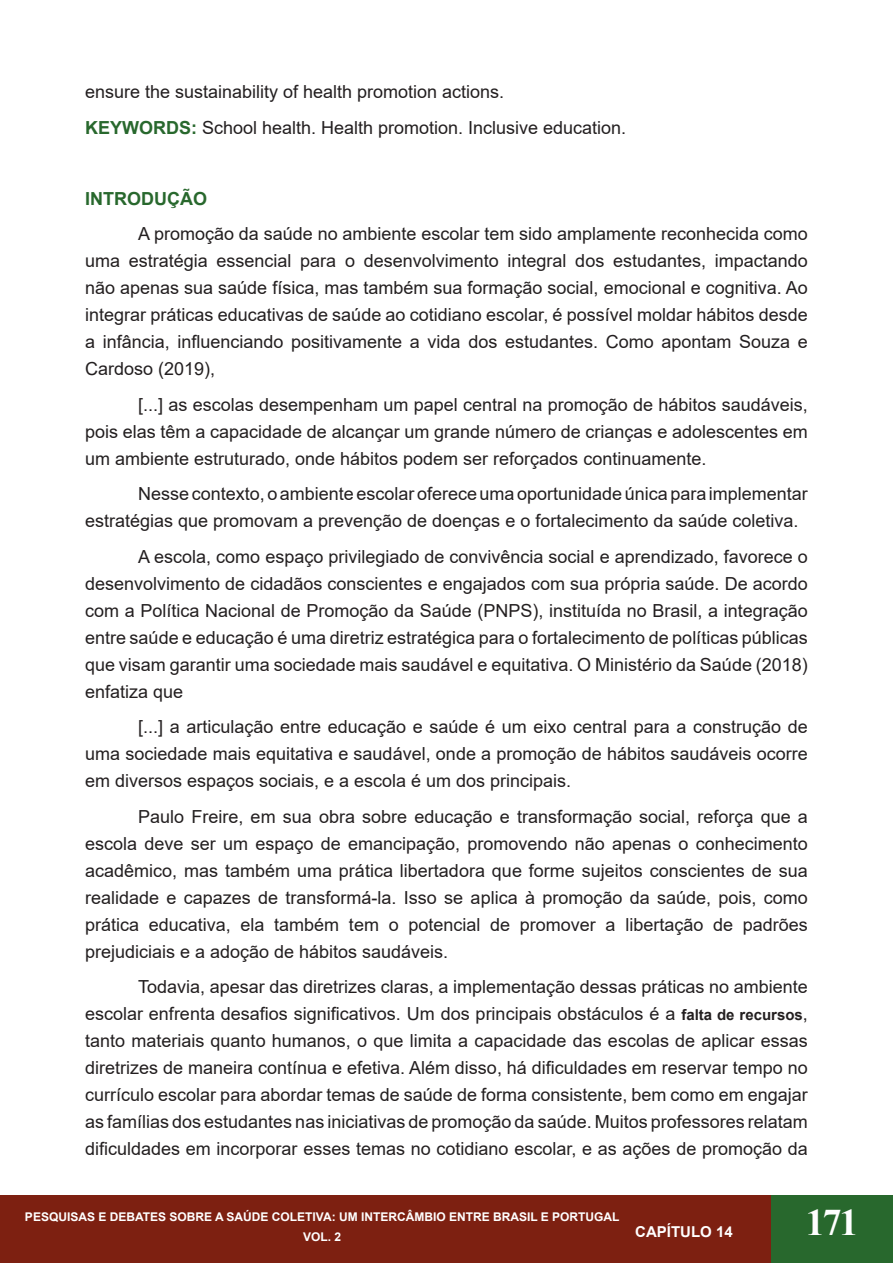
<style>
.page{position:relative;width:893px;height:1263px;background:#fff}
.page>*{position:absolute;margin:0;border:0;box-sizing:border-box;transform-origin:0 0}
.t1{font:700 37.5px "Times New Roman";color:#fff}
.Normal__Web{font:18px/27px "Arial";color:#231f20;text-align:justify}
.t2{font:700 18px "Arial";color:#28682d}
.t3{font:700 15px "Arial";color:#fff}
.t4{font:700 12px/20.2px "Arial";color:#fff;text-align:center}
.s1{font-weight:700;color:#28682d}
.s2{font-weight:700;font-size:15px}
</style>
<div class="page">
<div style="left:0;top:1196px;width:893px;height:67px;background:#7d2011"></div>
<hr style="left:0;top:1196px;width:1px;height:67px;background:#28682d">
<div style="left:771px;top:1196px;width:122px;height:67px;background:#28682d"></div>
<p class="Normal__Web" style="left:85px;top:78px;width:421px">ensure the sustainability of health promotion actions.</p>
<p class="Normal__Web" style="left:85px;top:114px;width:543px"><span class="s1">KEYWORDS:</span> School health. Health promotion. Inclusive education.</p>
<p class="t2" style="left:85px;top:186px;width:123px">INTRODUÇÃO</p>
<p class="Normal__Web" style="left:85px;top:220px;width:724px;text-indent:53px">A promoção da saúde no ambiente escolar tem sido amplamente reconhecida como uma estratégia essencial para o desenvolvimento integral dos estudantes, impactando não apenas sua saúde física, mas também sua formação social, emocional e cognitiva. Ao integrar práticas educativas de saúde ao cotidiano escolar, é possível moldar hábitos desde a infância, influenciando positivamente a vida dos estudantes. Como apontam Souza e Cardoso (2019),</p>
<p class="Normal__Web" style="left:85px;top:391px;width:724px;text-indent:53px">[...] as escolas desempenham um papel central na promoção de hábitos saudáveis, pois elas têm a capacidade de alcançar um grande número de crianças e adolescentes em um ambiente estruturado, onde hábitos podem ser reforçados continuamente.</p>
<p class="Normal__Web" style="left:85px;top:480px;width:724px;text-indent:53px">Nesse contexto, o ambiente escolar oferece uma oportunidade única para implementar estratégias que promovam a prevenção de doenças e o fortalecimento da saúde coletiva.</p>
<p class="Normal__Web" style="left:85px;top:543px;width:724px;text-indent:53px">A escola, como espaço privilegiado de convivência social e aprendizado, favorece o desenvolvimento de cidadãos conscientes e engajados com sua própria saúde. De acordo com a Política Nacional de Promoção da Saúde (PNPS), instituída no Brasil, a integração entre saúde e educação é uma diretriz estratégica para o fortalecimento de políticas públicas que visam garantir uma sociedade mais saudável e equitativa. O Ministério da Saúde (2018) enfatiza que</p>
<p class="Normal__Web" style="left:85px;top:713px;width:724px;text-indent:53px">[...] a articulação entre educação e saúde é um eixo central para a construção de uma sociedade mais equitativa e saudável, onde a promoção de hábitos saudáveis ocorre em diversos espaços sociais, e a escola é um dos principais.</p>
<p class="Normal__Web" style="left:85px;top:803px;width:724px;text-indent:53px">Paulo Freire, em sua obra sobre educação e transformação social, reforça que a escola deve ser um espaço de emancipação, promovendo não apenas o conhecimento acadêmico, mas também uma prática libertadora que forme sujeitos conscientes de sua realidade e capazes de transformá-la. Isso se aplica à promoção da saúde, pois, como prática educativa, ela também tem o potencial de promover a libertação de padrões prejudiciais e a adoção de hábitos saudáveis.</p>
<p class="Normal__Web" style="left:85px;top:973px;width:724px;text-indent:53px">Todavia, apesar das diretrizes claras, a implementação dessas práticas no ambiente escolar enfrenta desafios significativos. Um dos principais obstáculos é a <span class="s2">falta de recursos</span>, tanto materiais quanto humanos, o que limita a capacidade das escolas de aplicar essas diretrizes de maneira contínua e efetiva. Além disso, há dificuldades em reservar tempo no currículo escolar para abordar temas de saúde de forma consistente, bem como em engajar as famílias dos estudantes nas iniciativas de promoção da saúde. Muitos professores relatam dificuldades em incorporar esses temas no cotidiano escolar, e as ações de promoção da</p>
<p class="t4" style="left:25px;top:1207px;width:596px">PESQUISAS E DEBATES SOBRE A SAÚDE COLETIVA: UM INTERCÂMBIO ENTRE BRASIL E PORTUGAL<br>VOL. 2</p>
<p class="t3" style="left:635px;top:1221px;width:99px">CAPÍTULO 14</p>
<h1 class="t1" style="left:806px;top:1195px;width:54px">171</h1>
</div>
